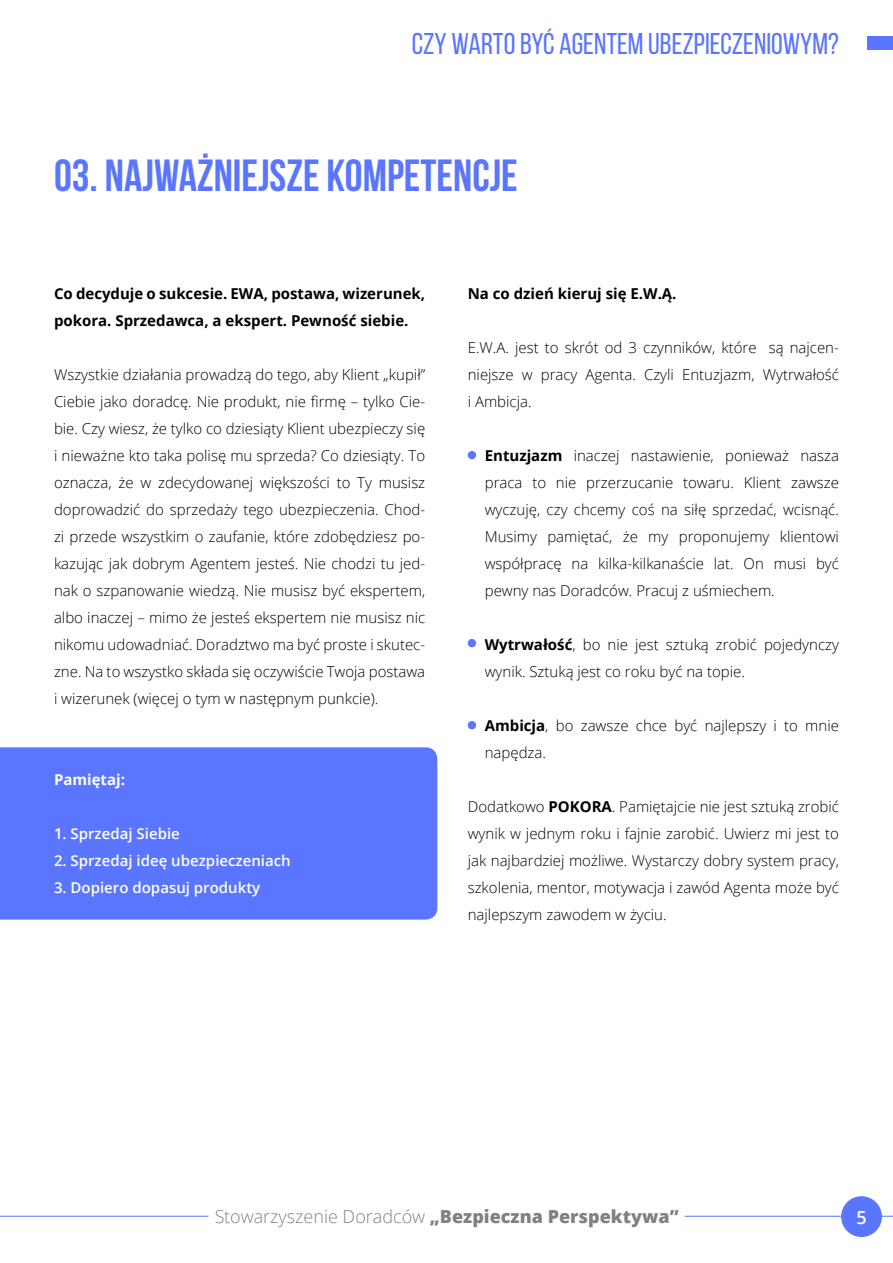
<style>
.page{position:relative;width:893px;height:1263px;background:#fff}
.page>*{position:absolute;margin:0;border:0;box-sizing:border-box;transform-origin:0 0}
.t1{font:700 45px "Bebas Neue";color:#5a75ff}
.t2{font:30px "Bebas Neue";color:#5a75ff}
.t3{font:800 18px "Open Sans";color:#000}
.t4{font:600 18px "Open Sans";color:#fff}
.t5{font:300 15px/27px "Open Sans";color:#000;text-align:justify}
.t6{font:700 15px/27px "Open Sans";color:#000}
.t7{font:600 15px "Open Sans";color:#fff}
.t8{font:700 15px "Open Sans";color:#fff}
.s1{font-weight:700}
.s2{font-weight:300}
</style>
<div class="page">
<hr style="left:0;top:1216px;width:208px;height:1px;background:#5a75ff">
<hr style="left:685px;top:1216px;width:208px;height:1px;background:#5a75ff">
<div style="left:867px;top:36px;width:26px;height:14px;background:#5a75ff"></div>
<div style="left:841px;top:1196px;width:41px;height:41px;background:#5a75ff;border-radius:50%"></div>
<div style="left:0;top:747px;width:437px;height:172px;background:#5a75ff"></div>
<div style="left:468px;top:451px;width:8px;height:8px;background:#5a75ff;border-radius:50%"></div>
<div style="left:468px;top:639px;width:8px;height:8px;background:#5a75ff;border-radius:50%"></div>
<div style="left:468px;top:721px;width:8px;height:8px;background:#5a75ff;border-radius:50%"></div>
<h2 class="t2" style="left:412px;top:27px;width:429px">CZY WARTO BYĆ AGENTEM UBEZPIECZENIOWYM?</h2>
<h1 class="t1" style="left:54px;top:151px;width:465px">03. NAJWAŻNIEJSZE KOMPETENCJE</h1>
<p class="t6" style="left:54px;top:279px;width:373px">Co decyduje o sukcesie. EWA, postawa, wizerunek, pokora. Sprzedawca, a ekspert. Pewność siebie.</p>
<p class="t5" style="left:54px;top:360px;width:373px">Wszystkie działania prowadzą do tego, aby Klient „kupił” Ciebie jako doradcę. Nie produkt, nie firmę – tylko Cie&shy;bie. Czy wiesz, że tylko co dziesiąty Klient ubezpieczy się i nieważne kto taka polisę mu sprzeda? Co dziesiąty. To oznacza, że w zdecydowanej większości to Ty musisz doprowadzić do sprzedaży tego ubezpieczenia. Chod&shy;zi przede wszystkim o zaufanie, które zdobędziesz po&shy;kazując jak dobrym Agentem jesteś. Nie chodzi tu jed&shy;nak o szpanowanie wiedzą. Nie musisz być ekspertem, albo inaczej – mimo że jesteś ekspertem nie musisz nic nikomu udowadniać. Doradztwo ma być proste i skutec&shy;zne. Na to wszystko składa się oczywiście Twoja postawa i wizerunek (więcej o tym w następnym punkcie).</p>
<p class="t8" style="left:54px;top:768px;width:73px">Pamiętaj:</p>
<p class="t7" style="left:54px;top:823px;width:127px">1. Sprzedaj Siebie</p>
<p class="t7" style="left:54px;top:850px;width:238px">2. Sprzedaj ideę ubezpieczeniach</p>
<p class="t7" style="left:54px;top:877px;width:208px">3. Dopiero dopasuj produkty</p>
<p class="t6" style="left:468px;top:279px;width:210px">Na co dzień kieruj się E.W.Ą.</p>
<p class="t5" style="left:468px;top:333px;width:373px">E.W.A. jest to skrót od 3 czynników, które są najcen&shy;niejsze w pracy Agenta. Czyli Entuzjazm, Wytrwałość i Ambicja.</p>
<p class="t5" style="left:485px;top:441px;width:356px"><span class="s1">Entuzjazm</span> inaczej nastawienie, ponieważ nasza praca to nie przerzucanie towaru. Klient zawsze wyczuję, czy chcemy coś na siłę sprzedać, wcisnąć.<br>Musimy pamiętać, że my proponujemy klientowi współpracę na kilka-kilkanaście lat. On musi być pewny nas Doradców. Pracuj z uśmiechem.</p>
<p class="t5" style="left:485px;top:630px;width:356px"><span class="s1">Wytrwałość</span>, bo nie jest sztuką zrobić pojedynczy wynik. Sztuką jest co roku być na topie.</p>
<p class="t5" style="left:485px;top:711px;width:356px"><span class="s1">Ambicja</span>, bo zawsze chce być najlepszy i to mnie napędza.</p>
<p class="t5" style="left:468px;top:792px;width:373px">Dodatkowo <span class="s1">POKORA</span>. Pamiętajcie nie jest sztuką zrobić wynik w jednym roku i fajnie zarobić. Uwierz mi jest to jak najbardziej możliwe. Wystarczy dobry system pracy, szkolenia, mentor, motywacja i zawód Agenta może być najlepszym zawodem w życiu.</p>
<p class="t3" style="left:214px;top:1202px;width:466px"><span class="s2">Stowarzyszenie Doradców</span> „Bezpieczna Perspektywa”</p>
<p class="t4" style="left:856px;top:1204px;width:12px">5</p>
</div>
